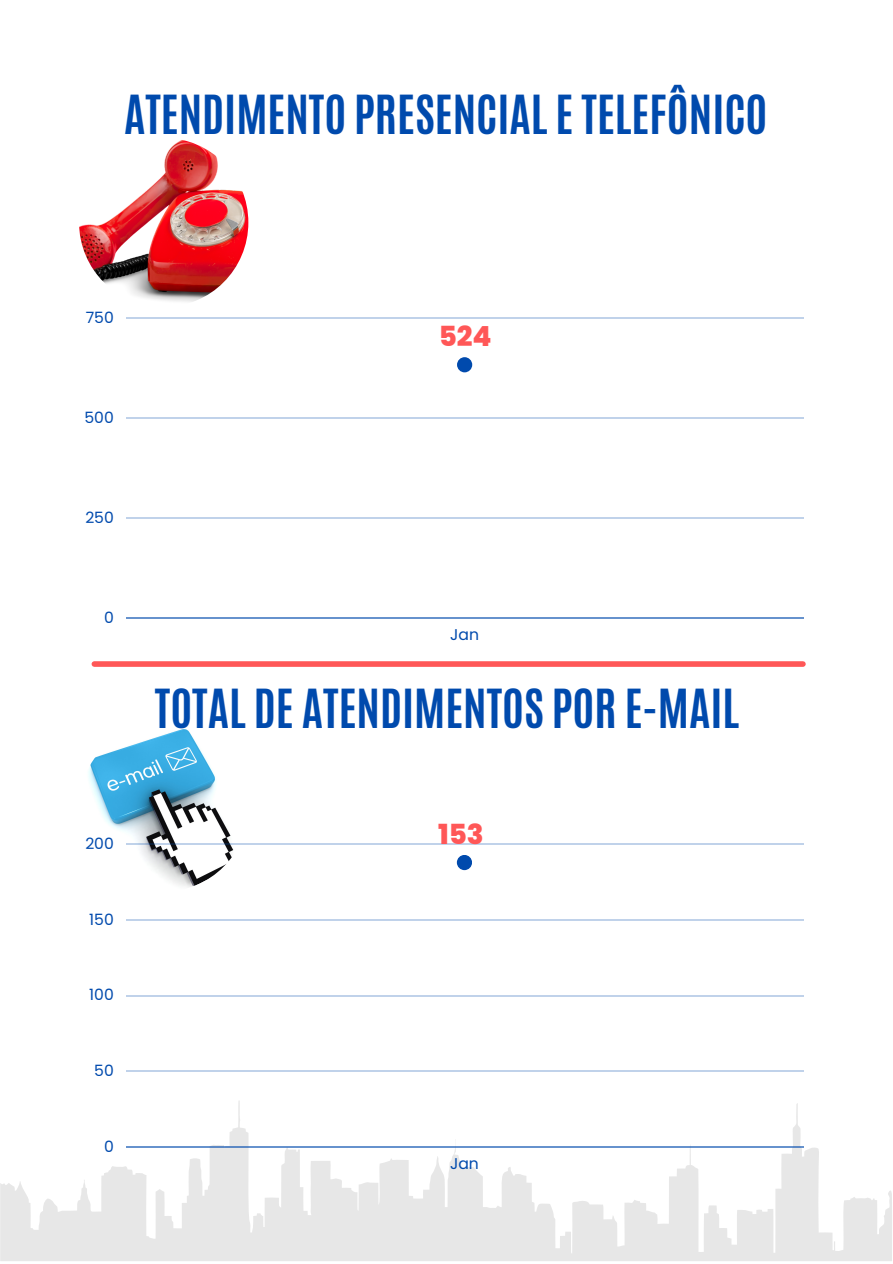
<style>
.page{position:relative;width:893px;height:1264px;background:#fff}
.page>*{position:absolute;margin:0;border:0;box-sizing:border-box;transform-origin:0 0}
.t1{font:700 45px "Antonio";color:#004aad}
.t2{font:800 27.6px "Poppins";color:#ff5757}
.t3{font:15.6px "Poppins";color:#004aad}
</style>
<div class="page">
<img style="left:79px;top:138px;width:169px;height:169px;border-radius:50%">
<svg style="left:0;top:1101px;width:892px;height:160px"></svg>
<hr style="left:126px;top:318px;width:677px;height:1px;background:#004aad">
<hr style="left:126px;top:418px;width:677px;height:1px;background:#004aad">
<hr style="left:126px;top:518px;width:677px;height:1px;background:#004aad">
<hr style="left:126px;top:617px;width:677px;height:1px;background:#004aad">
<div style="left:457px;top:357px;width:15px;height:15px;background:#004aad;border-radius:50%"></div>
<img style="left:79px;top:722px;width:169px;height:169px;border-radius:50%">
<hr style="left:126px;top:843px;width:677px;height:1px;background:#004aad">
<hr style="left:126px;top:919px;width:677px;height:1px;background:#004aad">
<hr style="left:126px;top:995px;width:677px;height:1px;background:#004aad">
<hr style="left:126px;top:1070px;width:677px;height:1px;background:#004aad">
<hr style="left:126px;top:1146px;width:677px;height:1px;background:#004aad">
<div style="left:457px;top:855px;width:15px;height:15px;background:#004aad;border-radius:50%"></div>
<div style="left:94px;top:661px;width:708px;height:6px;background:#ff5757"></div>
<p class="t1" style="left:124px;top:83px;width:644px">ATENDIMENTO PRESENCIAL E TELEFÔNICO</p>
<p class="t3" style="left:86px;top:306px;width:30px">750</p>
<p class="t3" style="left:84px;top:406px;width:31px">500</p>
<p class="t3" style="left:85px;top:506px;width:30px">250</p>
<p class="t3" style="left:104px;top:606px;width:11px">0</p>
<p class="t3" style="left:85px;top:832px;width:30px">200</p>
<p class="t3" style="left:89px;top:908px;width:26px">150</p>
<p class="t3" style="left:89px;top:983px;width:26px">100</p>
<p class="t3" style="left:94px;top:1059px;width:21px">50</p>
<p class="t3" style="left:104px;top:1135px;width:11px">0</p>
<p class="t2" style="left:439px;top:317px;width:54px">524</p>
<p class="t3" style="left:450px;top:623px;width:30px">Jan</p>
<p class="t1" style="left:155px;top:677px;width:585px">TOTAL DE ATENDIMENTOS POR E-MAIL</p>
<p class="t2" style="left:438px;top:815px;width:47px">153</p>
<p class="t3" style="left:450px;top:1152px;width:30px">Jan</p>
</div>
